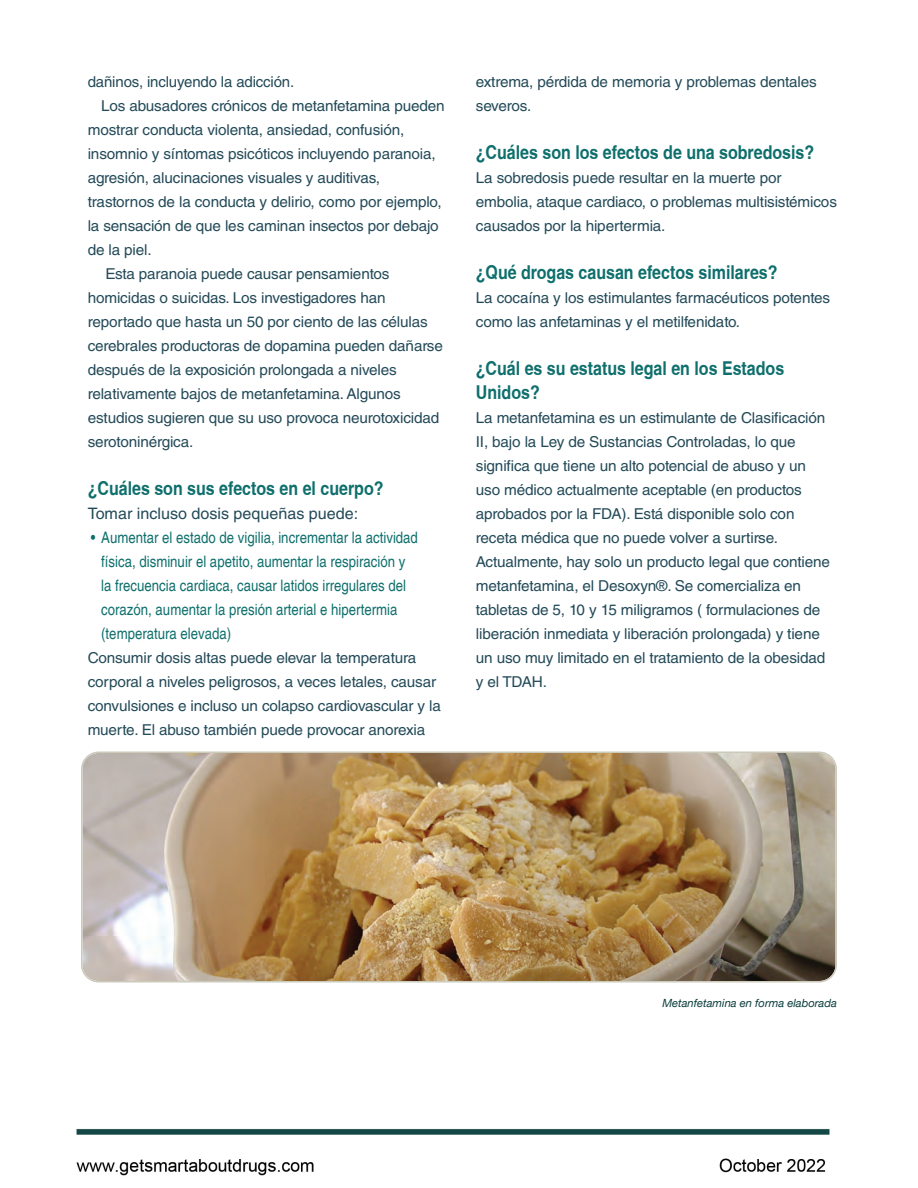
<style>
.page{position:relative;width:918px;height:1188px;background:#fff}
.page>*{position:absolute;margin:0;border:0;box-sizing:border-box;transform-origin:0 0}
.Sub_Sub_Head{font:700 condensed 19.05px/24px "Helvetica";color:#0e6f6c}
.t1{font:condensed 15.75px/24px "Helvetica";color:#0e6f6c}
.Body_Text_NoIndent{font:15.75px "Helvetica LT Std";color:#234a58}
.Body_Text_NoIndent-2{font:15px/24px "Helvetica LT Std";letter-spacing:-.01em;color:#234a58}
.Body_Text_Indent{font:15px/24px "Helvetica LT Std";letter-spacing:-.01em;color:#234a58}
.Footnotes{font:italic 11.25px "Helvetica Neue";color:#0c3c3c}
</style>
<div class="page">
<img style="left:82px;top:753px;width:754px;height:228px">
<div style="left:81px;top:752px;width:756px;height:230px;border:2px solid #cccabb;border-radius:17px"></div>
<img style="left:76px;top:1128px;width:754px;height:48px">
<p class="Body_Text_NoIndent-2" style="left:88px;top:70px;width:208px">dañinos, incluyendo la adicción.</p>
<p class="Body_Text_Indent" style="left:88px;top:94px;width:359px;text-indent:14px">Los abusadores crónicos de metanfetamina pueden mostrar conducta violenta, ansiedad, confusión, insomnio y síntomas psicóticos incluyendo paranoia, agresión, alucinaciones visuales y auditivas, trastornos de la conducta y delirio, como por ejemplo, la sensación de que les caminan insectos por debajo de la piel.</p>
<p class="Body_Text_Indent" style="left:88px;top:262px;width:357px;text-indent:18px">Esta paranoia puede causar pensamientos homicidas o suicidas. Los investigadores han reportado que hasta un 50 por ciento de las células cerebrales productoras de dopamina pueden dañarse después de la exposición prolongada a niveles relativamente bajos de metanfetamina. Algunos estudios sugieren que su uso provoca neurotoxicidad serotoninérgica.</p>
<p class="Sub_Sub_Head" style="left:88px;top:476px;width:297px">¿Cuáles son sus efectos en el cuerpo?</p>
<p class="Body_Text_NoIndent" style="left:88px;top:504px;width:272px">Tomar incluso dosis pequeñas puede:</p>
<p class="t1" style="left:101px;top:524px;width:318px;text-indent:-10px">• Aumentar el estado de vigilia, incrementar la actividad física, disminuir el apetito, aumentar la respiración y la frecuencia cardiaca, causar latidos irregulares del corazón, aumentar la presión arterial e hipertermia (temperatura elevada)</p>
<p class="Body_Text_NoIndent-2" style="left:88px;top:646px;width:355px">Consumir dosis altas puede elevar la temperatura corporal a niveles peligrosos, a veces letales, causar convulsiones e incluso un colapso cardiovascular y la muerte. El abuso también puede provocar anorexia</p>
<p class="Body_Text_NoIndent-2" style="left:476px;top:70px;width:342px">extrema, pérdida de memoria y problemas dentales severos.</p>
<p class="Sub_Sub_Head" style="left:476px;top:140px;width:340px">¿Cuáles son los efectos de una sobredosis?</p>
<p class="Body_Text_NoIndent-2" style="left:476px;top:166px;width:363px">La sobredosis puede resultar en la muerte por embolia, ataque cardiaco, o problemas multisistémicos causados por la hipertermia.</p>
<p class="Sub_Sub_Head" style="left:476px;top:260px;width:303px">¿Qué drogas causan efectos similares?</p>
<p class="Body_Text_NoIndent-2" style="left:476px;top:286px;width:356px">La cocaína y los estimulantes farmacéuticos potentes como las anfetaminas y el metilfenidato.</p>
<p class="Sub_Sub_Head" style="left:476px;top:356px;width:310px">¿Cuál es su estatus legal en los Estados<br>Unidos?</p>
<p class="Body_Text_NoIndent-2" style="left:476px;top:406px;width:356px">La metanfetamina es un estimulante de Clasificación II, bajo la Ley de Sustancias Controladas, lo que significa que tiene un alto potencial de abuso y un uso médico actualmente aceptable (en productos aprobados por la FDA). Está disponible solo con receta médica que no puede volver a surtirse.<br>Actualmente, hay solo un producto legal que contiene metanfetamina, el Desoxyn®. Se comercializa en tabletas de 5, 10 y 15 miligramos ( formulaciones de liberación inmediata y liberación prolongada) y tiene un uso muy limitado en el tratamiento de la obesidad y el TDAH.</p>
<p class="Footnotes" style="left:662px;top:995px;width:176px">Metanfetamina en forma elaborada</p>
</div>
